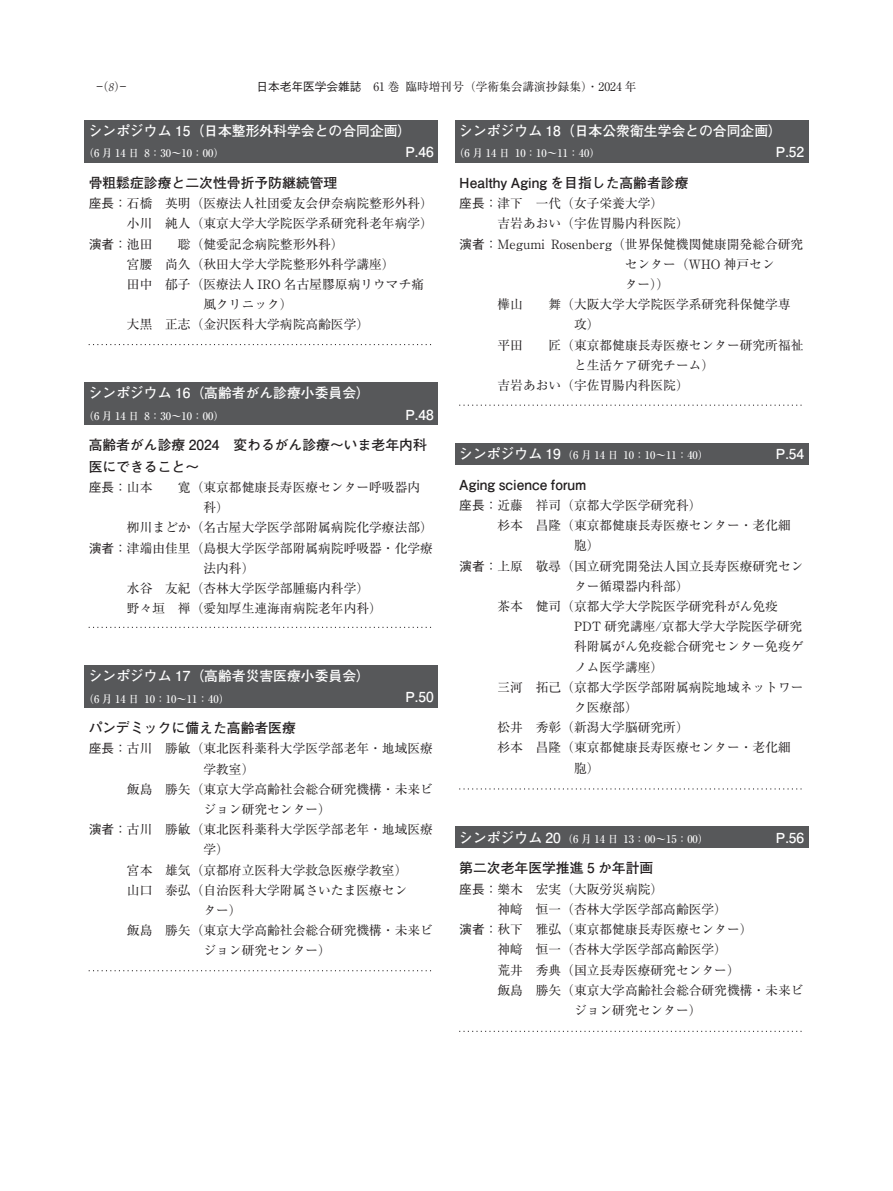
<style>
.page{position:relative;width:893px;height:1191px;background:#fff}
.page>*{position:absolute;margin:0;border:0;box-sizing:border-box;transform-origin:0 0}
.t1{font:700 13.8px/21.3px "Futo Go B101 Pr 6 N";color:#fff}
.t2{font:700 13.8px/21.3px "Futo Go B101 Pr 6 N";color:#231f20}
.t3{font:12.75px/20.2px "Ryumin Pr 6 N";color:#231f20}
.t4{font:500 12.75px "Gothic BBB Pr 6 N";color:#231f20}
.t5{font:11.7px "Ryumin Pr 6 N";color:#231f20}
.t6{font:500 11.7px "Gothic BBB Pr 6 N";color:#231f20}
.t7{font:11.7px "Ryumin Pr 6 N";color:#231f20;scale:.5 1}
.t8{font:500 10.65px "Ryumin Pr 6 N";color:#fff}
.s1{font-family:"Palatino LT Std";font-weight:300;font-style:italic}
.s2{font-family:"Ryumin Pr 6 N";font-weight:400}
.s3{font-family:"Gothic BBB Pr 6 N";font-weight:500}
</style>
<div class="page">
<svg style="left:89px;top:344px;width:343px;height:1px"></svg>
<svg style="left:89px;top:627px;width:343px;height:1px"></svg>
<svg style="left:89px;top:970px;width:343px;height:1px"></svg>
<svg style="left:459px;top:405px;width:343px;height:1px"></svg>
<svg style="left:459px;top:788px;width:343px;height:1px"></svg>
<svg style="left:459px;top:1031px;width:343px;height:1px"></svg>
<div style="left:84px;top:120px;width:354px;height:42px;background:#57585a"></div>
<div style="left:84px;top:382px;width:354px;height:43px;background:#57585a"></div>
<div style="left:84px;top:665px;width:354px;height:42px;background:#57585a"></div>
<div style="left:455px;top:120px;width:353px;height:42px;background:#57585a"></div>
<div style="left:455px;top:443px;width:353px;height:21px;background:#57585a"></div>
<div style="left:455px;top:826px;width:353px;height:22px;background:#57585a"></div>
<p class="t7" style="left:97px;top:78px;width:60px">―（<span class="s1">8</span>）―</p>
<p class="t1" style="left:405px;top:119px;width:30px;text-indent:-317px">シンポジウム 15（日本整形外科学会との合同企画(<br>P.46</p>
<p class="t5" style="left:406px;top:78px;width:233px">臨時増刊号（学術集会講演抄録集）・2024 年</p>
<p class="t6" style="left:256px;top:77px;width:107px">日本老年医学会雑誌</p>
<p class="t5" style="left:373px;top:78px;width:28px">61 巻</p>
<p class="t1" style="left:776px;top:119px;width:30px;text-indent:-317px">シンポジウム 18（日本公衆衛生学会との合同企画(<br>P.52</p>
<p class="t8" style="left:83px;top:145px;width:57px">（6 月 14 日</p>
<p class="t2" style="left:89px;top:171px;width:250px">骨粗鬆症診療と二次性骨折予防継続管理</p>
<p class="t3" style="left:165px;top:192px;width:269px">英明（医療法人社団愛友会伊奈病院整形外科(</p>
<p class="t8" style="left:144px;top:145px;width:81px">8：30～10：00）</p>
<p class="t8" style="left:454px;top:145px;width:57px">（6 月 14 日</p>
<p class="t2" style="left:459px;top:171px;width:231px">Healthy Aging を目指した高齢者診療</p>
<p class="t3" style="left:536px;top:192px;width:129px">一代（女子栄養大学(</p>
<p class="t8" style="left:515px;top:145px;width:86px">10：10～11：40）</p>
<p class="t4" style="left:459px;top:193px;width:65px">座長：<span class="s2">津下</span></p>
<p class="t3" style="left:497px;top:213px;width:193px">吉岩あおい（宇佐胃腸内科医院(</p>
<p class="t3" style="left:551px;top:233px;width:254px">Rosenberg（世界保健機関健康開発総合研究</p>
<p class="t4" style="left:89px;top:193px;width:65px">座長：<span class="s2">石橋</span></p>
<p class="t3" style="left:165px;top:213px;width:269px">純人（東京大学大学院医学系研究科老年病学(</p>
<p class="t3" style="left:127px;top:213px;width:27px">小川</p>
<p class="t3" style="left:178px;top:233px;width:167px">聡（健愛記念病院整形外科(</p>
<p class="t4" style="left:89px;top:233px;width:65px">演者：<span class="s2">池田</span></p>
<p class="t3" style="left:459px;top:233px;width:87px"><span class="s3">演者：</span>Megumi</p>
<p class="t3" style="left:127px;top:253px;width:27px">宮腰</p>
<p class="t3" style="left:127px;top:273px;width:27px">田中</p>
<p class="t3" style="left:127px;top:314px;width:27px">大黒</p>
<p class="t3" style="left:165px;top:253px;width:231px">尚久（秋田大学大学院整形外科学講座(</p>
<p class="t3" style="left:165px;top:273px;width:260px">郁子（医療法人 IRO 名古屋膠原病リウマチ痛</p>
<p class="t3" style="left:165px;top:293px;width:205px;text-indent:38px">風クリニック(<br>正志（金沢医科大学病院高齢医学(</p>
<p class="t1" style="left:89px;top:382px;width:283px">シンポジウム 16（高齢者がん診療小委員会(</p>
<p class="t8" style="left:83px;top:407px;width:57px">（6 月 14 日</p>
<p class="t8" style="left:144px;top:407px;width:81px">8：30～10：00）</p>
<p class="t1" style="left:405px;top:403px;width:30px">P.48</p>
<p class="t2" style="left:233px;top:434px;width:195px">変わるがん診療～いま老年内科</p>
<p class="t2" style="left:89px;top:434px;width:132px">高齢者がん診療 2024医にできること~</p>
<p class="t3" style="left:178px;top:476px;width:244px">寛（東京都健康長寿医療センター呼吸器内</p>
<p class="t4" style="left:89px;top:477px;width:65px">座長：<span class="s2">山本</span></p>
<p class="t3" style="left:203px;top:496px;width:27px">科(</p>
<p class="t3" style="left:127px;top:517px;width:307px">栁川まどか（名古屋大学医学部附属病院化学療法部(</p>
<p class="t3" style="left:89px;top:537px;width:346px"><span class="s3">演者：</span>津端由佳里（島根大学医学部附属病院呼吸器・化学療</p>
<p class="t3" style="left:203px;top:557px;width:52px">法内科(</p>
<p class="t3" style="left:165px;top:577px;width:205px">友紀（杏林大学医学部腫瘍内科学(</p>
<p class="t3" style="left:127px;top:577px;width:27px">水谷</p>
<p class="t3" style="left:127px;top:597px;width:40px">野々垣</p>
<p class="t3" style="left:178px;top:597px;width:205px">禅（愛知厚生連海南病院老年内科(</p>
<p class="t1" style="left:89px;top:664px;width:283px">シンポジウム 17（高齢者災害医療小委員会(</p>
<p class="t1" style="left:405px;top:686px;width:30px">P.50</p>
<p class="t8" style="left:83px;top:690px;width:57px">（6 月 14 日</p>
<p class="t2" style="left:89px;top:716px;width:209px">パンデミックに備えた高齢者医療</p>
<p class="t3" style="left:165px;top:738px;width:269px">勝敏（東北医科薬科大学医学部老年・地域医療</p>
<p class="t8" style="left:144px;top:690px;width:86px">10：10～11：40）</p>
<p class="t4" style="left:89px;top:738px;width:65px">座長：<span class="s2">古川</span></p>
<p class="t3" style="left:127px;top:778px;width:27px">飯島</p>
<p class="t4" style="left:89px;top:819px;width:65px">演者：<span class="s2">古川</span></p>
<p class="t3" style="left:127px;top:859px;width:27px">宮本</p>
<p class="t3" style="left:127px;top:879px;width:27px">山口</p>
<p class="t3" style="left:127px;top:919px;width:27px">飯島</p>
<p class="t3" style="left:165px;top:758px;width:269px;text-indent:38px">学教室(<br>勝矢（東京大学高齢社会総合研究機構・未来ビ</p>
<p class="t3" style="left:165px;top:798px;width:269px;text-indent:38px">ジョン研究センター(<br>勝敏（東北医科薬科大学医学部老年・地域医療</p>
<p class="t3" style="left:165px;top:839px;width:244px;text-indent:38px">学(<br>雄気（京都府立医科大学救急医療学教室(</p>
<p class="t3" style="left:165px;top:879px;width:244px">泰弘（自治医科大学附属さいたま医療セン</p>
<p class="t3" style="left:165px;top:899px;width:269px;text-indent:38px">ター(<br>勝矢（東京大学高齢社会総合研究機構・未来ビ</p>
<p class="t3" style="left:203px;top:940px;width:129px">ジョン研究センター(</p>
<p class="t3" style="left:497px;top:293px;width:27px">樺山</p>
<p class="t3" style="left:625px;top:253px;width:151px">センター（WHO 神戸セン</p>
<p class="t3" style="left:625px;top:273px;width:46px">ター ((</p>
<p class="t3" style="left:548px;top:293px;width:244px">舞（大阪大学大学院医学系研究科保健学専</p>
<p class="t3" style="left:548px;top:314px;width:257px;text-indent:26px">攻(<br>匠（東京都健康長寿医療センター研究所福祉</p>
<p class="t3" style="left:497px;top:334px;width:27px">平田</p>
<p class="t3" style="left:497px;top:354px;width:218px;text-indent:76px">と生活ケア研究チーム(吉岩あおい（宇佐胃腸内科医院(</p>
<p class="t1" style="left:459px;top:442px;width:103px">シンポジウム 19</p>
<p class="t2" style="left:459px;top:473px;width:129px">Aging science forum</p>
<p class="t3" style="left:536px;top:494px;width:167px">祥司（京都大学医学研究科(</p>
<p class="t8" style="left:562px;top:447px;width:57px">（6 月 14 日</p>
<p class="t8" style="left:624px;top:447px;width:86px">10：10～11：40）</p>
<p class="t4" style="left:459px;top:495px;width:65px">座長：<span class="s2">近藤</span></p>
<p class="t1" style="left:776px;top:442px;width:30px">P.54</p>
<p class="t3" style="left:497px;top:514px;width:27px">杉本</p>
<p class="t4" style="left:459px;top:555px;width:65px">演者：<span class="s2">上原</span></p>
<p class="t3" style="left:497px;top:595px;width:27px">茶本</p>
<p class="t3" style="left:497px;top:676px;width:27px">三河</p>
<p class="t3" style="left:497px;top:716px;width:27px">松井</p>
<p class="t3" style="left:497px;top:737px;width:27px">杉本</p>
<p class="t3" style="left:536px;top:514px;width:257px">昌隆（東京都健康長寿医療センター・老化細</p>
<p class="t3" style="left:536px;top:535px;width:269px;text-indent:38px">胞(<br>敬尋（国立研究開発法人国立長寿医療研究セン</p>
<p class="t3" style="left:536px;top:575px;width:244px;text-indent:38px">ター循環器内科部(<br>健司（京都大学大学院医学研究科がん免疫</p>
<p class="t3" style="left:574px;top:615px;width:230px">PDT 研究講座/京都大学大学院医学研究</p>
<p class="t3" style="left:574px;top:636px;width:231px">科附属がん免疫総合研究センター免疫ゲ</p>
<p class="t3" style="left:574px;top:656px;width:91px">ノム医学講座(</p>
<p class="t3" style="left:536px;top:676px;width:269px">拓己（京都大学医学部附属病院地域ネットワー</p>
<p class="t3" style="left:536px;top:696px;width:154px;text-indent:38px">ク医療部(<br>秀彰（新潟大学脳研究所(</p>
<p class="t3" style="left:536px;top:737px;width:257px">昌隆（東京都健康長寿医療センター・老化細</p>
<p class="t3" style="left:574px;top:757px;width:27px">胞(</p>
<p class="t1" style="left:459px;top:826px;width:103px">シンポジウム 20</p>
<p class="t2" style="left:459px;top:857px;width:196px">第二次老年医学推進 5 か年計画</p>
<p class="t3" style="left:536px;top:878px;width:129px">宏実（大阪労災病院(</p>
<p class="t8" style="left:562px;top:830px;width:57px">（6 月 14 日</p>
<p class="t8" style="left:624px;top:830px;width:86px">13：00～15：00）</p>
<p class="t4" style="left:459px;top:878px;width:65px">座長：<span class="s2">樂木</span></p>
<p class="t3" style="left:497px;top:898px;width:27px">神﨑</p>
<p class="t3" style="left:536px;top:898px;width:193px">恒一（杏林大学医学部高齢医学(</p>
<p class="t4" style="left:459px;top:919px;width:65px">演者：<span class="s2">秋下</span></p>
<p class="t3" style="left:536px;top:918px;width:218px">雅弘（東京都健康長寿医療センター(</p>
<p class="t3" style="left:497px;top:938px;width:27px">神﨑</p>
<p class="t3" style="left:536px;top:938px;width:193px">恒一（杏林大学医学部高齢医学(</p>
<p class="t3" style="left:497px;top:959px;width:27px">荒井</p>
<p class="t3" style="left:536px;top:959px;width:205px">秀典（国立長寿医療研究センター(</p>
<p class="t1" style="left:776px;top:826px;width:30px">P.56</p>
<p class="t3" style="left:497px;top:979px;width:27px">飯島</p>
<p class="t3" style="left:536px;top:979px;width:269px">勝矢（東京大学高齢社会総合研究機構・未来ビ</p>
<p class="t3" style="left:574px;top:999px;width:129px">ジョン研究センター(</p>
</div>
